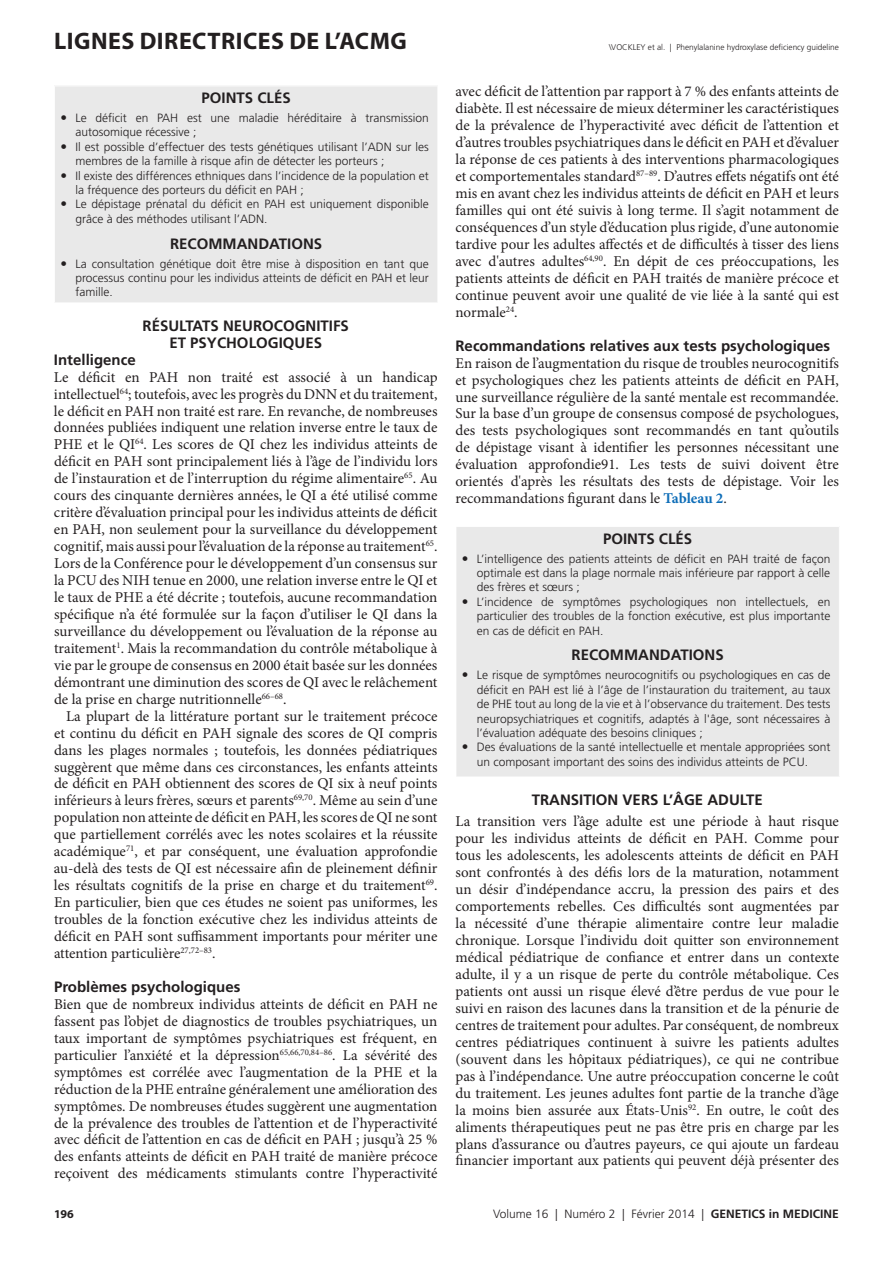
<style>
.page{position:relative;width:893px;height:1263px;background:#fff}
.page>*{position:absolute;margin:0;border:0;box-sizing:border-box;transform-origin:0 0}
.t1{font:700 24px "Myriad Pro";letter-spacing:.02em;color:#231f20}
.t2{font:15px/17px "Minion Pro";color:#231f20;text-align:justify}
.t3{font:700 15px/16.8px "Frutiger LT Std";color:#231f20;text-align:center}
.t4{font:300 12px/14.4px "Frutiger LT Std";color:#231f20}
.t5{font:700 12px "Myriad Pro";color:#231f20}
.t6{font:300 8.25px "Frutiger LT Std";color:#231f20}
.s1{font-weight:700;color:#0f6eb8}
.s2{font-weight:700}
</style>
<div class="page">
<div style="left:54px;top:86px;width:384px;height:217px;background:#e9e9e9"></div>
<hr style="left:54px;top:86px;width:1px;height:217px;background:#fff">
<hr style="left:437px;top:86px;width:1px;height:217px;background:#fff">
<div style="left:456px;top:526px;width:383px;height:251px;background:#e9e9e9"></div>
<hr style="left:455px;top:526px;width:385px;height:1px;background:#fff">
<h1 class="t1" style="left:54px;top:26px;width:354px">LIGNES DIRECTRICES DE L’ACMG</h1>
<p class="t6" style="left:609px;top:42px;width:231px">\VOCKLEY et al. | Phenylalanine hydroxylase deficiency guideline</p>
<p class="t3" style="left:202px;top:90px;width:91px">POINTS CLÉS</p>
<p class="t4" style="left:75px;top:111px;width:355px">Le déficit en PAH est une maladie héréditaire à transmission autosomique récessive ;<br>Il est possible d’effectuer des tests génétiques utilisant l’ADN sur les membres de la famille à risque afin de détecter les porteurs ;<br>Il existe des différences ethniques dans l’incidence de la population et la fréquence des porteurs du déficit en PAH ;<br>Le dépistage prénatal du déficit en PAH est uniquement disponible grâce à des méthodes utilisant l’ADN.</p>
<p class="t3" style="left:170px;top:235px;width:154px">RECOMMANDATIONS</p>
<p class="t4" style="left:75px;top:256px;width:355px;text-align:justify">La consultation génétique doit être mise à disposition en tant que processus continu pour les individus atteints de déficit en PAH et leur famille.</p>
<p class="t3" style="left:143px;top:317px;width:208px">RÉSULTATS NEUROCOGNITIFS<br>ET PSYCHOLOGIQUES</p>
<p class="t3" style="left:54px;top:351px;width:83px">Intelligence</p>
<p class="t2" style="left:54px;top:368px;width:385px">Le déficit en PAH non traité est associé à un handicap intellectuel<sup>64</sup>; toutefois, avec les progrès du DNN et du traitement, le déficit en PAH non traité est rare. En revanche, de nombreuses données publiées indiquent une relation inverse entre le taux de PHE et le QI<sup>64</sup>. Les scores de QI chez les individus atteints de déficit en PAH sont principalement liés à l’âge de l’individu lors de l’instauration et de l’interruption du régime alimentaire<sup>65</sup>. Au cours des cinquante dernières années, le QI a été utilisé comme critère d’évaluation principal pour les individus atteints de déficit en PAH, non seulement pour la surveillance du développement cognitif, mais aussi pour l’évaluation de la réponse au traitement<sup>65</sup>.<br>Lors de la Conférence pour le développement d’un consensus sur la PCU des NIH tenue en 2000, une relation inverse entre le QI et le taux de PHE a été décrite ; toutefois, aucune recommandation spécifique n’a été formulée sur la façon d’utiliser le QI dans la surveillance du développement ou l’évaluation de la réponse au traitement<sup>1</sup>. Mais la recommandation du contrôle métabolique à vie par le groupe de consensus en 2000 était basée sur les données démontrant une diminution des scores de QI avec le relâchement de la prise en charge nutritionnelle<sup>66–68</sup>.</p>
<p class="t2" style="left:54px;top:707px;width:385px;text-indent:12px">La plupart de la littérature portant sur le traitement précoce et continu du déficit en PAH signale des scores de QI compris dans les plages normales ; toutefois, les données pédiatriques suggèrent que même dans ces circonstances, les enfants atteints de déficit en PAH obtiennent des scores de QI six à neuf points inférieurs à leurs frères, sœurs et parents<sup>69,70</sup>. Même au sein d’une population non atteinte de déficit en PAH, les scores de QI ne sont que partiellement corrélés avec les notes scolaires et la réussite académique<sup>71</sup>, et par conséquent, une évaluation approfondie au-delà des tests de QI est nécessaire afin de pleinement définir les résultats cognitifs de la prise en charge et du traitement<sup>69</sup>.<br>En particulier, bien que ces études ne soient pas uniformes, les troubles de la fonction exécutive chez les individus atteints de déficit en PAH sont suffisamment importants pour mériter une attention particulière<sup>27,72–83</sup>.</p>
<p class="t3" style="left:54px;top:978px;width:188px">Problèmes psychologiques</p>
<p class="t2" style="left:54px;top:996px;width:385px">Bien que de nombreux individus atteints de déficit en PAH ne fassent pas l’objet de diagnostics de troubles psychiatriques, un taux important de symptômes psychiatriques est fréquent, en particulier l’anxiété et la dépression<sup>65,66,70,84–86</sup>. La sévérité des symptômes est corrélée avec l’augmentation de la PHE et la réduction de la PHE entraîne généralement une amélioration des symptômes. De nombreuses études suggèrent une augmentation de la prévalence des troubles de l’attention et de l’hyperactivité avec déficit de l’attention en cas de déficit en PAH ; jusqu’à 25 % des enfants atteints de déficit en PAH traité de manière précoce reçoivent des médicaments stimulants contre l’hyperactivité</p>
<p class="t2" style="left:455px;top:83px;width:385px">avec déficit de l’attention par rapport à 7 % des enfants atteints de diabète. Il est nécessaire de mieux déterminer les caractéristiques de la prévalence de l’hyperactivité avec déficit de l’attention et d’autres troubles psychiatriques dans le déficit en PAH et d’évaluer la réponse de ces patients à des interventions pharmacologiques et comportementales standard<sup>87–89</sup>. D’autres effets négatifs ont été mis en avant chez les individus atteints de déficit en PAH et leurs familles qui ont été suivis à long terme. Il s’agit notamment de conséquences d’un style d’éducation plus rigide, d’une autonomie tardive pour les adultes affectés et de difficultés à tisser des liens avec d'autres adultes<sup>64,90</sup>. En dépit de ces préoccupations, les patients atteints de déficit en PAH traités de manière précoce et continue peuvent avoir une qualité de vie liée à la santé qui est normale<sup>24</sup>.</p>
<p class="t3" style="left:455px;top:337px;width:376px">Recommandations relatives aux tests psychologiques</p>
<p class="t2" style="left:455px;top:354px;width:385px">En raison de l’augmentation du risque de troubles neurocognitifs et psychologiques chez les patients atteints de déficit en PAH, une surveillance régulière de la santé mentale est recommandée.<br>Sur la base d’un groupe de consensus composé de psychologues, des tests psychologiques sont recommandés en tant qu’outils de dépistage visant à identifier les personnes nécessitant une évaluation approfondie91. Les tests de suivi doivent être orientés d'après les résultats des tests de dépistage. Voir les recommandations figurant dans le <span class="s1">Tableau 2</span>.</p>
<p class="t3" style="left:603px;top:530px;width:91px">POINTS CLÉS</p>
<p class="t4" style="left:477px;top:551px;width:355px">L’intelligence des patients atteints de déficit en PAH traité de façon optimale est dans la plage normale mais inférieure par rapport à celle des frères et sœurs ;<br>L’incidence de symptômes psychologiques non intellectuels, en particulier des troubles de la fonction exécutive, est plus importante en cas de déficit en PAH.</p>
<p class="t3" style="left:571px;top:647px;width:154px">RECOMMANDATIONS</p>
<p class="t4" style="left:477px;top:668px;width:355px">Le risque de symptômes neurocognitifs ou psychologiques en cas de déficit en PAH est lié à l’âge de l’instauration du traitement, au taux de PHE tout au long de la vie et à l’observance du traitement. Des tests neuropsychiatriques et cognitifs, adaptés à l'âge, sont nécessaires à l’évaluation adéquate des besoins cliniques ;<br>Des évaluations de la santé intellectuelle et mentale appropriées sont un composant important des soins des individus atteints de PCU.</p>
<p class="t3" style="left:532px;top:791px;width:232px">TRANSITION VERS L’ÂGE ADULTE</p>
<p class="t2" style="left:455px;top:813px;width:385px">La transition vers l’âge adulte est une période à haut risque pour les individus atteints de déficit en PAH. Comme pour tous les adolescents, les adolescents atteints de déficit en PAH sont confrontés à des défis lors de la maturation, notamment un désir d’indépendance accru, la pression des pairs et des comportements rebelles. Ces difficultés sont augmentées par la nécessité d’une thérapie alimentaire contre leur maladie chronique. Lorsque l’individu doit quitter son environnement médical pédiatrique de confiance et entrer dans un contexte adulte, il y a un risque de perte du contrôle métabolique. Ces patients ont aussi un risque élevé d’être perdus de vue pour le suivi en raison des lacunes dans la transition et de la pénurie de centres de traitement pour adultes. Par conséquent, de nombreux centres pédiatriques continuent à suivre les patients adultes (souvent dans les hôpitaux pédiatriques), ce qui ne contribue pas à l’indépendance. Une autre préoccupation concerne le coût du traitement. Les jeunes adultes font partie de la tranche d’âge la moins bien assurée aux États-Unis<sup>92</sup>. En outre, le coût des aliments thérapeutiques peut ne pas être pris en charge par les plans d’assurance ou d’autres payeurs, ce qui ajoute un fardeau financier important aux patients qui peuvent déjà présenter des</p>
<p class="t5" style="left:54px;top:1206px;width:21px">196</p>
<p class="t4" style="left:493px;top:1207px;width:347px">Volume 16 | Numéro 2 | Février 2014 | <span class="s2">GENETICS in MEDICINE</span></p>
</div>
